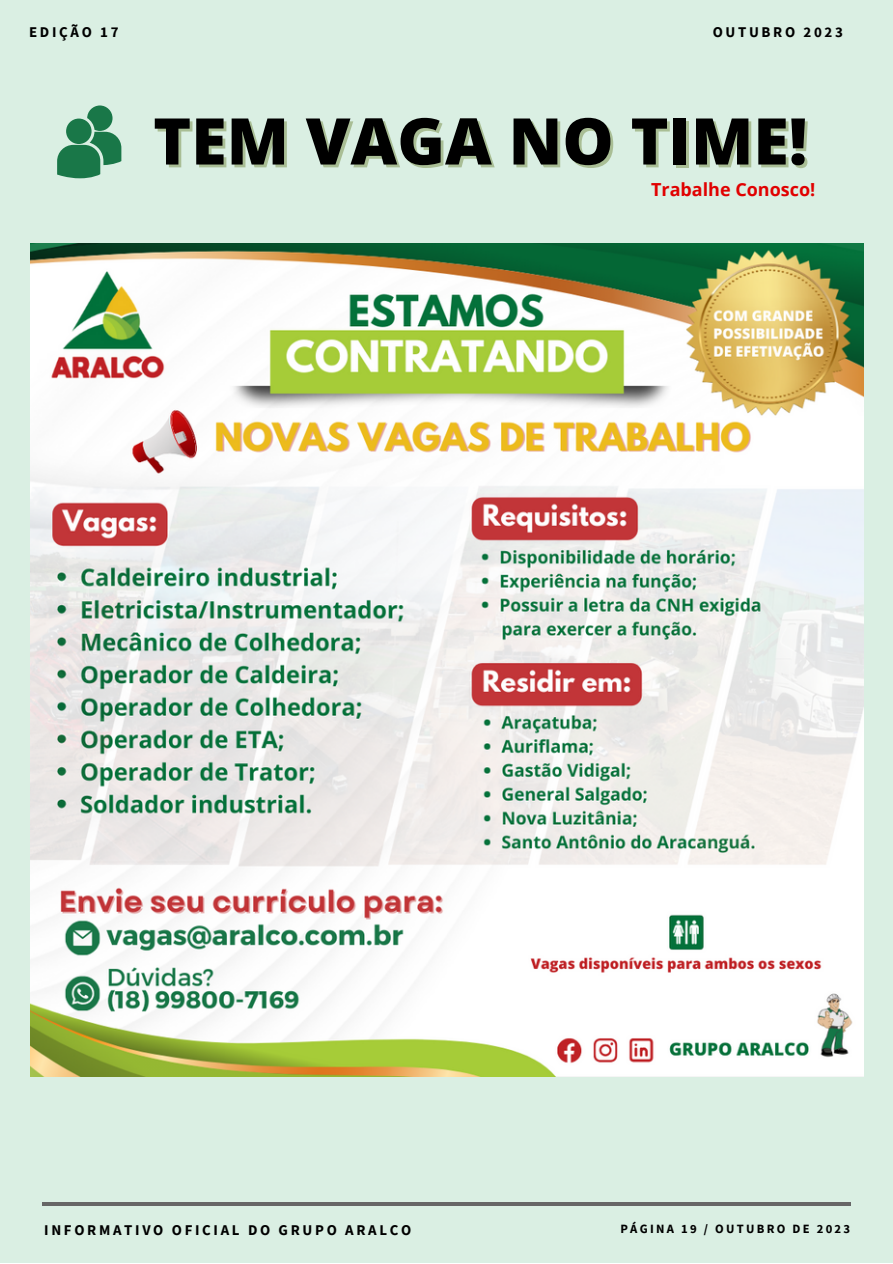
<style>
.page{position:relative;width:893px;height:1264px;background:#fff}
.page>*{position:absolute;margin:0;border:0;box-sizing:border-box;transform-origin:0 0}
.t1{font:800 64.5px "Open Sans";color:#000}
.t2{font:700 18px "Open Sans";color:#e10000}
.t3{font:700 14.85px "Source Sans Pro";letter-spacing:.18em;color:#000}
.t4{font:700 12.6px "Source Sans Pro";letter-spacing:.18em;color:#000}
</style>
<div class="page">
<div style="left:0;top:0;width:892px;height:1262px;background:#daefe3"></div>
<hr style="left:42px;top:1202px;width:808px;height:3px;background:#666">
<svg style="left:57px;top:105px;width:64px;height:73px"></svg>
<img style="left:31px;top:243px;width:832px;height:833px">
<p class="t3" style="left:29px;top:22px;width:91px">EDIÇÃO 17</p>
<p class="t3" style="left:712px;top:22px;width:132px">OUTUBRO 2023</p>
<p class="t1" style="left:153px;top:96px;width:655px">TEM VAGA NO TIME!</p>
<p class="t2" style="left:651px;top:176px;width:166px">Trabalhe Conosco!</p>
<p class="t3" style="left:44px;top:1220px;width:368px">INFORMATIVO OFICIAL DO GRUPO ARALCO</p>
<p class="t4" style="left:620px;top:1220px;width:231px">PÁGINA 19 / OUTUBRO DE 2023</p>
</div>
